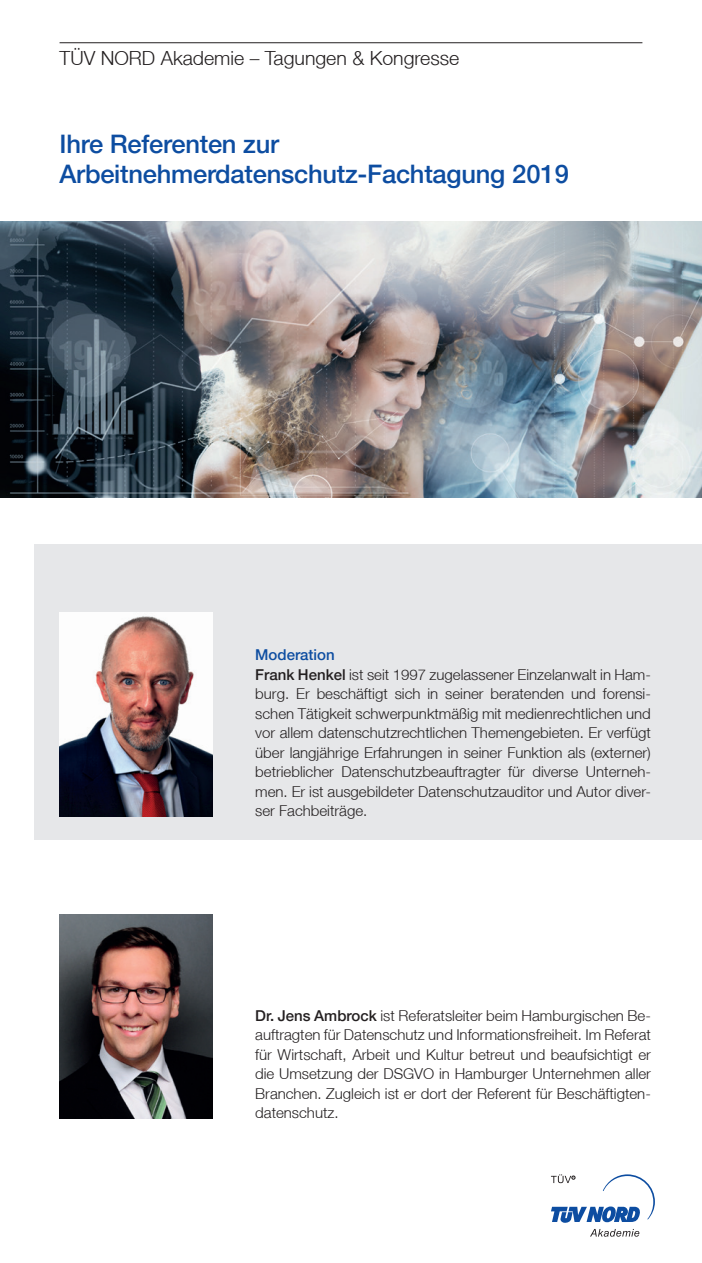
<style>
.page{position:relative;width:702px;height:1263px;background:#fff}
.page>*{position:absolute;margin:0;border:0;box-sizing:border-box;transform-origin:0 0}
.t1{font:500 25.5px/30px "Helvetica Neue LT";letter-spacing:-.01em;color:#0d4da1}
.t2{font:300 19.5px "Helvetica Neue LT";color:#231f20}
.t3{font:300 15px/19.5px "Helvetica Neue LT";color:#231f20}
.s1{font-weight:500;color:#0d4da1}
.s2{font-weight:500}
</style>
<div class="page">
<div style="left:35px;top:544px;width:667px;height:296px;background:#e6e7e9"></div>
<svg style="left:590px;top:1229px;width:49px;height:8px"></svg>
<svg style="left:551px;top:1174px;width:104px;height:49px"></svg>
<img style="left:0;top:221px;width:702px;height:276px">
<img style="left:60px;top:914px;width:153px;height:204px">
<hr style="left:60px;top:42px;width:582px;height:1px;background:#231f20">
<img style="left:60px;top:612px;width:153px;height:204px">
<h2 class="t2" style="left:60px;top:46px;width:401px">TÜV NORD Akademie – Tagungen &amp; Kongresse</h2>
<h1 class="t1" style="left:60px;top:129px;width:511px">Ihre Referenten zur<br>Arbeitnehmerdatenschutz-Fachtagung 2019</h1>
<p class="t3" style="left:255px;top:645px;width:397px"><span class="s1">Moderation<br></span><span class="s2">Frank Henkel</span> ist seit 1997 zugelassener Einzelanwalt in Ham&shy;burg. Er beschäftigt sich in seiner beratenden und forensi&shy;schen Tätigkeit schwerpunktmäßig mit medienrechtlichen und vor allem datenschutzrechtlichen Themengebieten. Er verfügt über langjährige Erfahrungen in seiner Funktion als (externer) betrieblicher Datenschutzbeauftragter für diverse Unterneh&shy;men. Er ist ausgebildeter Datenschutzauditor und Autor diver&shy;ser Fachbeiträge.</p>
<p class="t3" style="left:255px;top:1005px;width:397px;text-align:justify"><span class="s2">Dr. Jens Ambrock</span> ist Referatsleiter beim Hamburgischen Be&shy;auftragten für Datenschutz und Informationsfreiheit. Im Referat für Wirtschaft, Arbeit und Kultur betreut und beaufsichtigt er die Umsetzung der DSGVO in Hamburger Unternehmen aller Branchen. Zugleich ist er dort der Referent für Beschäftigten&shy;datenschutz.</p>
</div>
